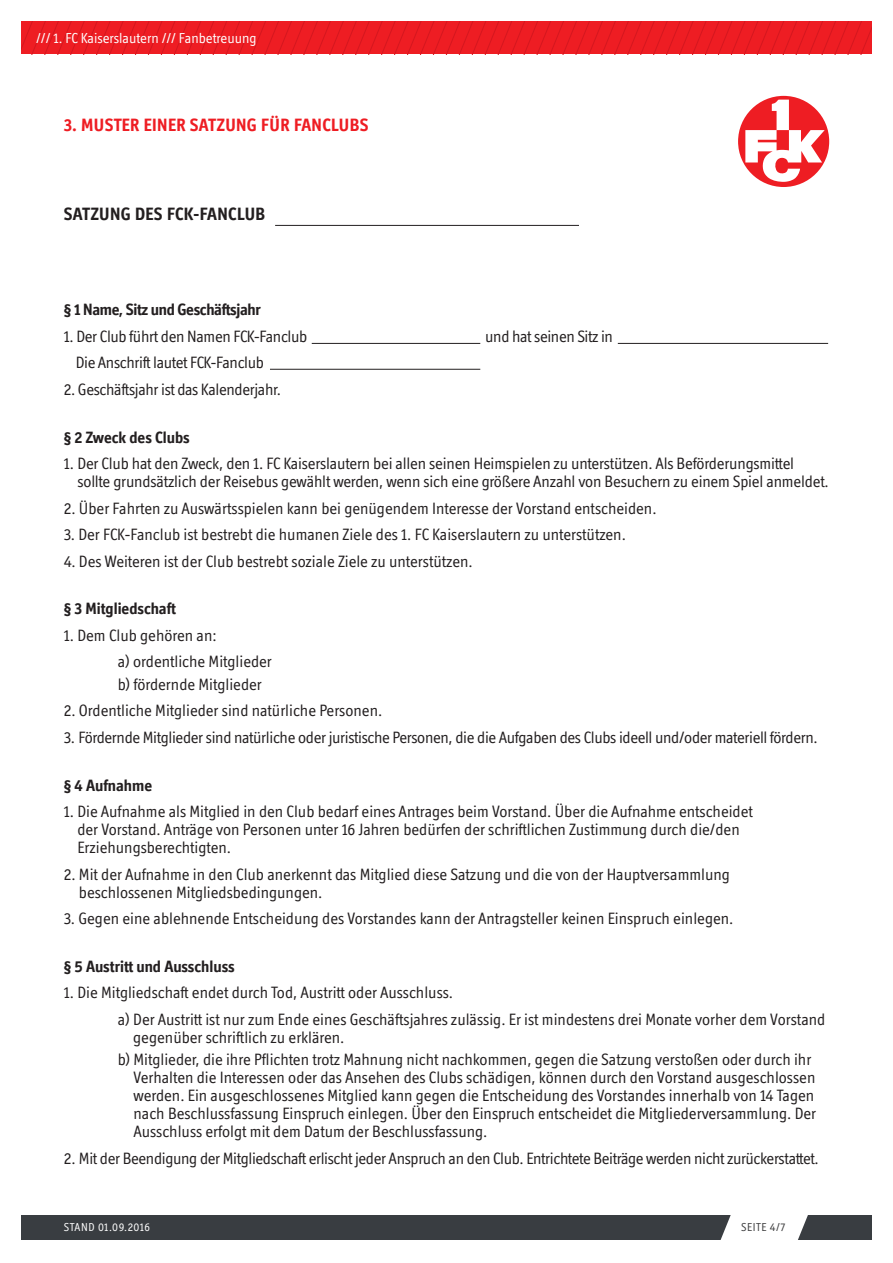
<style>
.page{position:relative;width:893px;height:1263px;background:#fff}
.page>*{position:absolute;margin:0;border:0;box-sizing:border-box;transform-origin:0 0}
.t1{font:700 18px "Officina Display ITC";letter-spacing:.02em;color:#ee1d23}
.t2{font:700 18px "Officina Display ITC";letter-spacing:.02em;color:#231f20}
.t3{font:16.5px/18px "Officina Display ITC";color:#231f20}
.t4{font:16.5px "Officina Display ITC";letter-spacing:-.02em;color:#231f20}
.t5{font:700 16.5px "Officina Display ITC";letter-spacing:-.005em;color:#231f20}
.t6{font:14.4px "Officina Display ITC";color:#fff}
.t7{font:11.55px "Officina Display ITC";letter-spacing:.04em;color:#fff}
.t8{font:11.55px "Officina Display ITC";letter-spacing:.05em;color:#3e3e3f}
</style>
<div class="page">
<div style="left:21px;top:1215px;width:851px;height:25px;background:#393d41"></div>
<svg style="left:720px;top:1215px;width:88px;height:25px;background:#e6e7e7"></svg>
<svg style="left:21px;top:21px;width:851px;height:33px;background:#eb1c22"></svg>
<div style="left:738px;top:96px;width:91px;height:91px;background:#ee1d23;border-radius:50%"></div>
<svg style="left:745px;top:100px;width:80px;height:82px"></svg>
<hr style="left:275px;top:225px;width:304px;height:1px;background:#231f20">
<hr style="left:312px;top:343px;width:168px;height:1px;background:#231f20">
<hr style="left:270px;top:369px;width:210px;height:1px;background:#231f20">
<hr style="left:618px;top:343px;width:210px;height:1px;background:#231f20">
<p class="t6" style="left:36px;top:30px;width:222px">/// 1. FC Kaiserslautern /// Fanbetreuung</p>
<p class="t1" style="left:64px;top:115px;width:306px">3. MUSTER EINER SATZUNG FÜR FANCLUBS</p>
<p class="t2" style="left:64px;top:203px;width:203px">SATZUNG DES FCK-FANCLUB</p>
<p class="t5" style="left:64px;top:300px;width:199px">§ 1 Name, Sitz und Geschäftsjahr</p>
<p class="t4" style="left:64px;top:327px;width:245px">1. Der Club führt den Namen FCK-Fanclub</p>
<p class="t4" style="left:485px;top:327px;width:129px">und hat seinen Sitz in</p>
<p class="t4" style="left:76px;top:353px;width:190px">Die Anschrift lautet FCK-Fanclub</p>
<p class="t4" style="left:64px;top:380px;width:219px">2. Geschäftsjahr ist das Kalenderjahr.</p>
<p class="t5" style="left:64px;top:427px;width:127px">§ 2 Zweck des Clubs</p>
<p class="t3" style="left:77px;top:454px;width:753px;text-indent:-14px">1. Der Club hat den Zweck, den 1. FC Kaiserslautern bei allen seinen Heimspielen zu unterstützen. Als Beförderungsmittel sollte grundsätzlich der Reisebus gewählt werden, wenn sich eine größere Anzahl von Besuchern zu einem Spiel anmeldet.</p>
<p class="t3" style="left:64px;top:499px;width:594px">2. Über Fahrten zu Auswärtsspielen kann bei genügendem Interesse der Vorstand entscheiden.</p>
<p class="t3" style="left:64px;top:525px;width:564px">3. Der FCK-Fanclub ist bestrebt die humanen Ziele des 1. FC Kaiserslautern zu unterstützen.</p>
<p class="t3" style="left:64px;top:552px;width:410px">4. Des Weiteren ist der Club bestrebt soziale Ziele zu unterstützen.</p>
<p class="t5" style="left:64px;top:599px;width:114px">§ 3 Mitgliedschaft</p>
<p class="t3" style="left:118px;top:622px;width:156px;line-height:26.5px;text-indent:-54px">1. Dem Club gehören an:<br>a) ordentliche Mitglieder</p>
<p class="t3" style="left:118px;top:675px;width:146px">b) fördernde Mitglieder</p>
<p class="t3" style="left:64px;top:701px;width:320px">2. Ordentliche Mitglieder sind natürliche Personen.</p>
<p class="t4" style="left:64px;top:728px;width:755px">3. Fördernde Mitglieder sind natürliche oder juristische Personen, die die Aufgaben des Clubs ideell und/oder materiell fördern.</p>
<p class="t5" style="left:64px;top:775px;width:90px">§ 4 Aufnahme</p>
<p class="t3" style="left:77px;top:802px;width:677px;text-indent:-14px">1. Die Aufnahme als Mitglied in den Club bedarf eines Antrages beim Vorstand. Über die Aufnahme entscheidet der Vorstand. Anträge von Personen unter 16 Jahren bedürfen der schriftlichen Zustimmung durch die/den<br>Erziehungsberechtigten.</p>
<p class="t3" style="left:79px;top:865px;width:652px;text-indent:-15px">2. Mit der Aufnahme in den Club anerkennt das Mitglied diese Satzung und die von der Hauptversammlung beschlossenen Mitgliedsbedingungen.</p>
<p class="t3" style="left:64px;top:909px;width:671px">3. Gegen eine ablehnende Entscheidung des Vorstandes kann der Antragsteller keinen Einspruch einlegen.</p>
<p class="t5" style="left:64px;top:957px;width:172px">§ 5 Austritt und Ausschluss</p>
<p class="t3" style="left:118px;top:979px;width:709px;line-height:26.5px;text-indent:-54px">1. Die Mitgliedschaft endet durch Tod, Austritt oder Ausschluss.<br>a) Der Austritt ist nur zum Ende eines Geschäftsjahres zulässig. Er ist mindestens drei Monate vorher dem Vorstand</p>
<p class="t3" style="left:118px;top:1026px;width:695px;line-height:22.2px;text-indent:15px">gegenüber schriftlich zu erklären.<br>b) Mitglieder, die ihre Pflichten trotz Mahnung nicht nachkommen, gegen die Satzung verstoßen oder durch ihr</p>
<p class="t3" style="left:134px;top:1068px;width:684px;text-align:justify">Verhalten die Interessen oder das Ansehen des Clubs schädigen, können durch den Vorstand ausgeschlossen werden. Ein ausgeschlossenes Mitglied kann gegen die Entscheidung des Vorstandes innerhalb von 14 Tagen nach Beschlussfassung Einspruch einlegen. Über den Einspruch entscheidet die Mitgliederversammlung. Der Ausschluss erfolgt mit dem Datum der Beschlussfassung.</p>
<p class="t4" style="left:64px;top:1148px;width:756px">2. Mit der Beendigung der Mitgliedschaft erlischt jeder Anspruch an den Club. Entrichtete Beiträge werden nicht zurückerstattet.</p>
<p class="t7" style="left:64px;top:1220px;width:88px">STAND 01.09.2016</p>
<p class="t8" style="left:741px;top:1220px;width:46px">SEITE 4/7</p>
</div>
